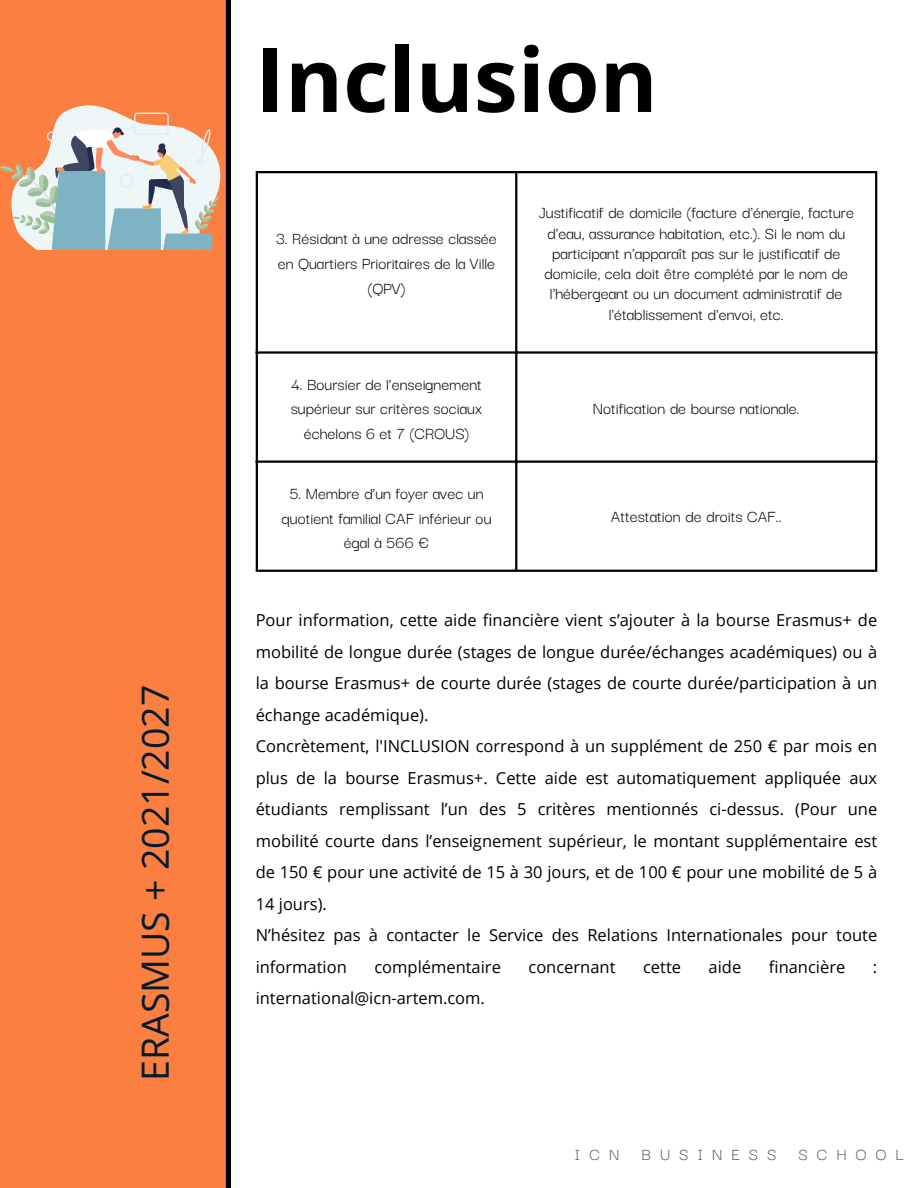
<style>
.page{position:relative;width:918px;height:1188px;background:#fff}
.page>*{position:absolute;margin:0;border:0;box-sizing:border-box;transform-origin:0 0}
.t1{font:700 88.5px "Open Sans";color:#000}
.t2{font:37.5px "Open Sans";color:#051c2c}
.t3{font:18px/24.8px "Darker Grotesque";color:#000;text-align:center}
.t4{font:18px "Darker Grotesque";letter-spacing:.5em;color:#58566a}
.t5{font:16.5px/31.5px "Open Sans";color:#000;text-align:justify}
</style>
<div class="page">
<div style="left:0;top:0;width:230px;height:1188px;background:#fa7f41"></div>
<hr style="left:256px;top:173px;width:2px;height:397px;background:#000">
<hr style="left:515px;top:173px;width:2px;height:397px;background:#000">
<hr style="left:875px;top:173px;width:2px;height:397px;background:#000">
<hr style="left:256px;top:171px;width:621px;height:2px;background:#000">
<hr style="left:256px;top:351px;width:621px;height:3px;background:#000">
<hr style="left:256px;top:461px;width:621px;height:2px;background:#000">
<hr style="left:256px;top:570px;width:621px;height:2px;background:#000">
<svg style="left:0;top:105px;width:220px;height:145px"></svg>
<p class="t2" style="left:129px;top:1081px;width:398px;rotate:-90deg">ERASMUS + 2021/2027</p>
<p class="t1" style="left:256px;top:17px;width:404px">Inclusion</p>
<p class="t3" style="left:276px;top:225px;width:222px">3. Résidant à une adresse classée en Quartiers Prioritaires de la Ville (QPV)</p>
<h1 class="t3" style="left:291px;top:370px;width:193px">4. Boursier de l’enseignement supérieur sur critères sociaux échelons 6 et 7 (CROUS)</h1>
<p class="t3" style="left:281px;top:480px;width:212px">5. Membre d’un foyer avec un quotient familial CAF inférieur ou égal à 566 €</p>
<h2 class="t3" style="left:538px;top:201px;width:317px;line-height:20.2px">Justificatif de domicile (facture d'énergie, facture d'eau, assurance habitation, etc.). Si le nom du participant n'apparaît pas sur le justificatif de domicile, cela doit être complété par le nom de l'hébergeant ou un document administratif de l'établissement d'envoi, etc.</h2>
<p class="t3" style="left:593px;top:395px;width:208px">Notification de bourse nationale.</p>
<p class="t3" style="left:611px;top:503px;width:172px">Attestation de droits CAF..</p>
<p class="t5" style="left:256px;top:604px;width:623px">Pour information, cette aide financière vient s’ajouter à la bourse Erasmus+ de mobilité de longue durée (stages de longue durée/échanges académiques) ou à la bourse Erasmus+ de courte durée (stages de courte durée/participation à un échange académique).</p>
<p class="t5" style="left:256px;top:730px;width:623px">Concrètement, l'INCLUSION correspond à un supplément de 250 € par mois en plus de la bourse Erasmus+. Cette aide est automatiquement appliquée aux étudiants remplissant l’un des 5 critères mentionnés ci-dessus. (Pour une mobilité courte dans l’enseignement supérieur, le montant supplémentaire est de 150 € pour une activité de 15 à 30 jours, et de 100 € pour une mobilité de 5 à 14 jours).</p>
<p class="t5" style="left:256px;top:919px;width:623px">N’hésitez pas à contacter le Service des Relations Internationales pour toute information</p>
<p class="t5" style="left:374px;top:950px;width:128px">complémentaire</p>
<p class="t5" style="left:529px;top:950px;width:88px">concernant</p>
<p class="t5" style="left:643px;top:950px;width:39px">cette</p>
<p class="t5" style="left:709px;top:950px;width:34px">aide</p>
<p class="t5" style="left:769px;top:950px;width:78px">financière</p>
<p class="t5" style="left:873px;top:950px;width:6px">:</p>
<p class="t5" style="left:256px;top:982px;width:231px">international@icn-artem.com.</p>
<p class="t4" style="left:575px;top:1141px;width:331px">ICN BUSINESS SCHOOL</p>
</div>
